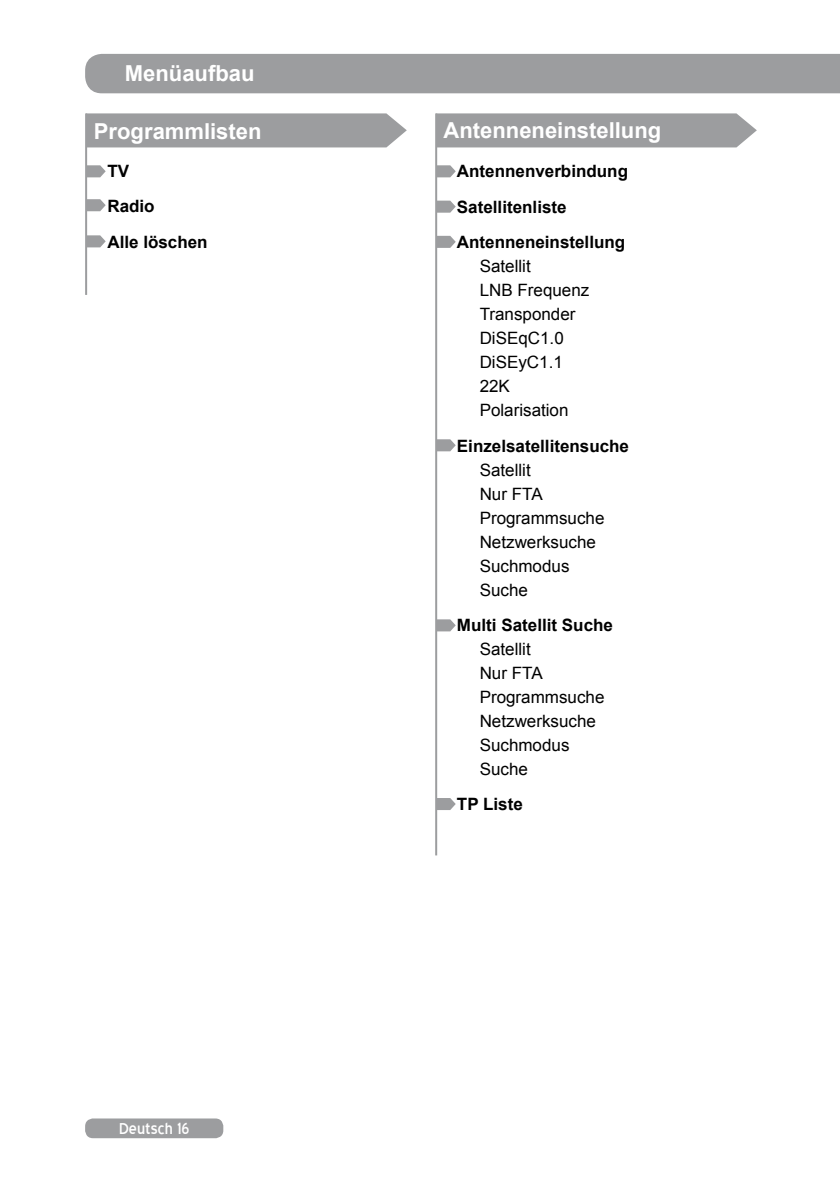
<style>
.page{position:relative;width:840px;height:1191px;background:#fff}
.page>*{position:absolute;margin:0;border:0;box-sizing:border-box;transform-origin:0 0}
.t1{font:700 22px "Arial";color:#fff}
.t2{font:20px "Blue Highway";color:#fff}
.t3{font:17px/24px "Arial";color:#000}
.t4{font:700 17px/35.4px "Arial";color:#000}
</style>
<div class="page">
<div style="left:85px;top:1118px;width:138px;height:20px;background:#9c9d9f;border-radius:8px"></div>
<div style="left:85px;top:54px;width:754px;height:39px;background:#9c9d9f"></div>
<div style="left:87px;top:113px;width:319px;height:34px;background:#9c9d9f"></div>
<svg style="left:87px;top:165px;width:19px;height:12px"></svg>
<svg style="left:87px;top:199px;width:19px;height:12px"></svg>
<svg style="left:87px;top:235px;width:19px;height:12px"></svg>
<hr style="left:85px;top:113px;width:2px;height:182px;background:#9c9d9f">
<div style="left:437px;top:113px;width:319px;height:34px;background:#9c9d9f"></div>
<svg style="left:437px;top:165px;width:18px;height:12px"></svg>
<svg style="left:437px;top:201px;width:18px;height:12px"></svg>
<svg style="left:437px;top:236px;width:18px;height:12px"></svg>
<svg style="left:437px;top:439px;width:18px;height:12px"></svg>
<svg style="left:437px;top:619px;width:18px;height:12px"></svg>
<svg style="left:437px;top:798px;width:18px;height:12px"></svg>
<hr style="left:435px;top:113px;width:2px;height:742px;background:#9c9d9f">
<p class="t1" style="left:125px;top:59px;width:131px">Menüaufbau</p>
<p class="t1" style="left:94px;top:117px;width:169px">Programmlisten</p>
<p class="t4" style="left:107px;top:154px;width:102px">TV<br>Radio<br>Alle löschen</p>
<p class="t2" style="left:119px;top:1120px;width:72px">Deutsch 16</p>
<p class="t1" style="left:443px;top:116px;width:219px">Antenneneinstellung</p>
<p class="t4" style="left:456px;top:154px;width:172px">Antennenverbindung<br>Satellitenliste<br>Antenneneinstellung</p>
<p class="t3" style="left:479px;top:254px;width:111px">Satellit<br>LNB Frequenz<br>Transponder<br>DiSEqC1.0<br>DiSEyC1.1<br>22K<br>Polarisation</p>
<p class="t4" style="left:456px;top:428px;width:173px">Einzelsatellitensuche</p>
<p class="t3" style="left:479px;top:458px;width:126px">Satellit<br>Nur FTA<br>Programmsuche<br>Netzwerksuche<br>Suchmodus<br>Suche</p>
<p class="t4" style="left:456px;top:608px;width:157px">Multi Satellit Suche</p>
<p class="t3" style="left:479px;top:637px;width:126px">Satellit<br>Nur FTA<br>Programmsuche<br>Netzwerksuche<br>Suchmodus<br>Suche</p>
<p class="t4" style="left:456px;top:787px;width:67px">TP Liste</p>
</div>
